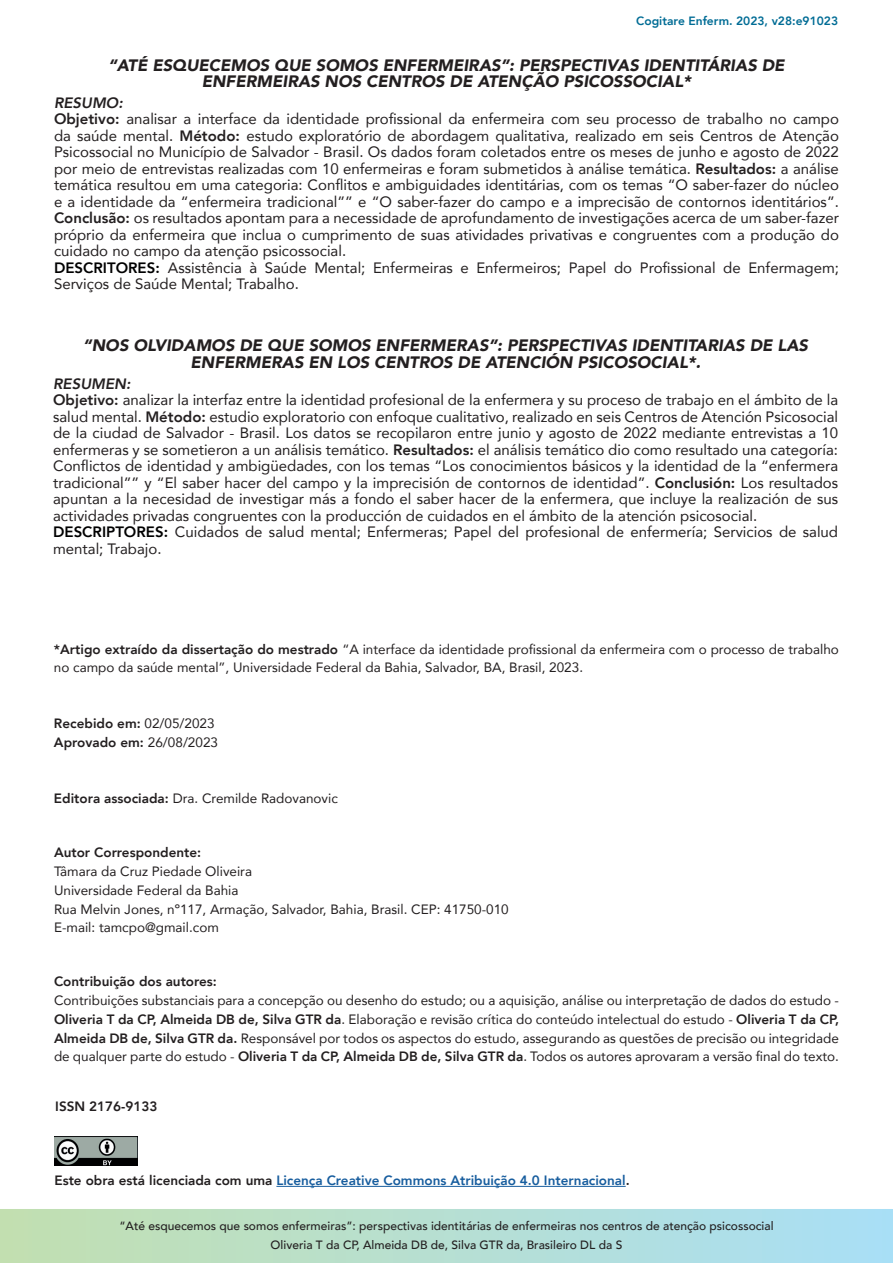
<style>
.page{position:relative;width:893px;height:1263px;background:#fff}
.page>*{position:absolute;margin:0;border:0;box-sizing:border-box;transform-origin:0 0}
.t1{font:italic 900 16.5px/16.5px "Avenir";color:#231f20;text-align:center}
.t2{font:15px/16.5px "Avenir";color:#231f20;text-align:justify}
.t3{font:italic 800 15px "Avenir";color:#231f20}
.Correspondentes{font:13.5px/18.8px "Avenir";color:#231f20;text-align:justify}
.Legenda{font:13.5px/18.8px "Avenir";color:#231f20}
.Correspondentes-2{font:800 13.5px "Avenir";color:#231f20}
.t4{font:800 13.5px "Avenir";color:#175d9e}
.Legenda-2{font:800 13.5px "Avenir";color:#231f20}
.t5{font:500 12px/18.6px "Avenir";color:#231f20;text-align:center}
.t6{font:800 12px "Avenir";color:#006c95}
.s1{font-weight:800}
.s2{font-weight:800;color:#000001}
.s3{font-weight:400}
.s4{color:#231f20}
</style>
<div class="page">
<svg style="left:0;top:1209px;width:893px;height:54px;background:#b6dfd2"></svg>
<img style="left:54px;top:1137px;width:84px;height:29px">
<hr style="left:276px;top:1186px;width:350px;height:1px;background:#175d9e">
<p class="t6" style="left:636px;top:10px;width:203px">Cogitare Enferm. 2023, v28:e91023</p>
<p class="t1" style="left:108px;top:56px;width:678px">“ATÉ ESQUECEMOS QUE SOMOS ENFERMEIRAS”: PERSPECTIVAS IDENTITÁRIAS DE<br>ENFERMEIRAS NOS CENTROS DE ATENÇÃO PSICOSSOCIAL*</p>
<p class="t3" style="left:54px;top:94px;width:70px">RESUMO:</p>
<p class="t2" style="left:54px;top:110px;width:786px"><span class="s1">Objetivo:</span> analisar a interface da identidade profissional da enfermeira com seu processo de trabalho no campo da saúde mental. <span class="s1">Método:</span> estudo exploratório de abordagem qualitativa, realizado em seis Centros de Atenção Psicossocial no Município de Salvador - Brasil. Os dados foram coletados entre os meses de junho e agosto de 2022 por meio de entrevistas realizadas com 10 enfermeiras e foram submetidos à análise temática. <span class="s1">Resultados:</span> a análise temática resultou em uma categoria: Conflitos e ambiguidades identitárias, com os temas “O saber-fazer do núcleo e a identidade da “enfermeira tradicional”” e “O saber-fazer do campo e a imprecisão de contornos identitários”.<br><span class="s1">Conclusão:</span> os resultados apontam para a necessidade de aprofundamento de investigações acerca de um saber-fazer próprio da enfermeira que inclua o cumprimento de suas atividades privativas e congruentes com a produção do cuidado no campo da atenção psicossocial.</p>
<p class="t2" style="left:54px;top:259px;width:786px"><span class="s2">DESCRITORES:</span> Assistência à Saúde Mental; Enfermeiras e Enfermeiros; Papel do Profissional de Enfermagem;<br>Serviços de Saúde Mental; Trabalho.</p>
<p class="t1" style="left:83px;top:337px;width:726px">“NOS OLVIDAMOS DE QUE SOMOS ENFERMERAS”: PERSPECTIVAS IDENTITARIAS DE LAS<br>ENFERMERAS EN LOS CENTROS DE ATENCIÓN PSICOSOCIAL*.</p>
<p class="t3" style="left:53px;top:375px;width:79px">RESUMEN:</p>
<p class="t2" style="left:53px;top:391px;width:786px"><span class="s1">Objetivo:</span> analizar la interfaz entre la identidad profesional de la enfermera y su proceso de trabajo en el ámbito de la salud mental. <span class="s1">Método:</span> estudio exploratorio con enfoque cualitativo, realizado en seis Centros de Atención Psicosocial de la ciudad de Salvador - Brasil. Los datos se recopilaron entre junio y agosto de 2022 mediante entrevistas a 10 enfermeras y se sometieron a un análisis temático. <span class="s1">Resultados:</span> el análisis temático dio como resultado una categoría:<br>Conflictos de identidad y ambigüedades, con los temas “Los conocimientos básicos y la identidad de la “enfermera tradicional”” y “El saber hacer del campo y la imprecisión de contornos de identidad”. <span class="s1">Conclusión:</span> Los resultados apuntan a la necesidad de investigar más a fondo el saber hacer de la enfermera, que incluye la realización de sus actividades privadas congruentes con la producción de cuidados en el ámbito de la atención psicosocial.</p>
<p class="t2" style="left:53px;top:523px;width:786px"><span class="s2">DESCRIPTORES:</span> Cuidados de salud mental; Enfermeras; Papel del profesional de enfermería; Servicios de salud mental; Trabajo.</p>
<p class="Legenda" style="left:54px;top:639px;width:786px"><span class="s1">*Artigo extraído da dissertação do mestrado</span> “A interface da identidade profissional da enfermeira com o processo de trabalho no campo da saúde mental”, Universidade Federal da Bahia, Salvador, BA, Brasil, 2023.</p>
<p class="Correspondentes-2" style="left:54px;top:711px;width:162px">Recebido em: <span class="s3">02/05/2023</span></p>
<p class="Correspondentes-2" style="left:54px;top:730px;width:166px">Aprovado em: <span class="s3">26/08/2023</span></p>
<p class="Correspondentes" style="left:54px;top:789px;width:285px"><span class="s1">Editora associada:</span> Dra. Cremilde Radovanovic</p>
<p class="Correspondentes-2" style="left:54px;top:840px;width:149px">Autor Correspondente:</p>
<p class="Correspondentes" style="left:54px;top:861px;width:200px">Tâmara da Cruz Piedade Oliveira</p>
<p class="Correspondentes" style="left:54px;top:880px;width:186px">Universidade Federal da Bahia</p>
<p class="Correspondentes" style="left:54px;top:899px;width:456px">Rua Melvin Jones, nº117, Armação, Salvador, Bahia, Brasil. CEP: 41750-010</p>
<p class="Correspondentes" style="left:54px;top:918px;width:166px">E-mail: tamcpo@gmail.com</p>
<p class="Correspondentes-2" style="left:54px;top:969px;width:164px">Contribuição dos autores:</p>
<p class="Correspondentes" style="left:54px;top:991px;width:786px">Contribuições substanciais para a concepção ou desenho do estudo; ou a aquisição, análise ou interpretação de dados do estudo - <span class="s1">Oliveria T da CP, Almeida DB de, Silva GTR da</span>. Elaboração e revisão crítica do conteúdo intelectual do estudo - <span class="s1">Oliveria T da CP, Almeida DB de, Silva GTR da.</span> Responsável por todos os aspectos do estudo, assegurando as questões de precisão ou integridade de qualquer parte do estudo - <span class="s1">Oliveria T da CP, Almeida DB de, Silva GTR da</span>. Todos os autores aprovaram a versão final do texto.</p>
<p class="Legenda-2" style="left:55px;top:1094px;width:104px">ISSN 2176-9133</p>
<p class="t4" style="left:54px;top:1168px;width:577px"><span class="s4">Este obra está licenciada com uma</span> Licença Creative Commons Atribuição 4.0 Internacional<span class="s4">.</span></p>
<p class="t5" style="left:119px;top:1216px;width:656px">“Até esquecemos que somos enfermeiras”: perspectivas identitárias de enfermeiras nos centros de atenção psicossocial<br>Oliveria T da CP, Almeida DB de, Silva GTR da, Brasileiro DL da S</p>
</div>
